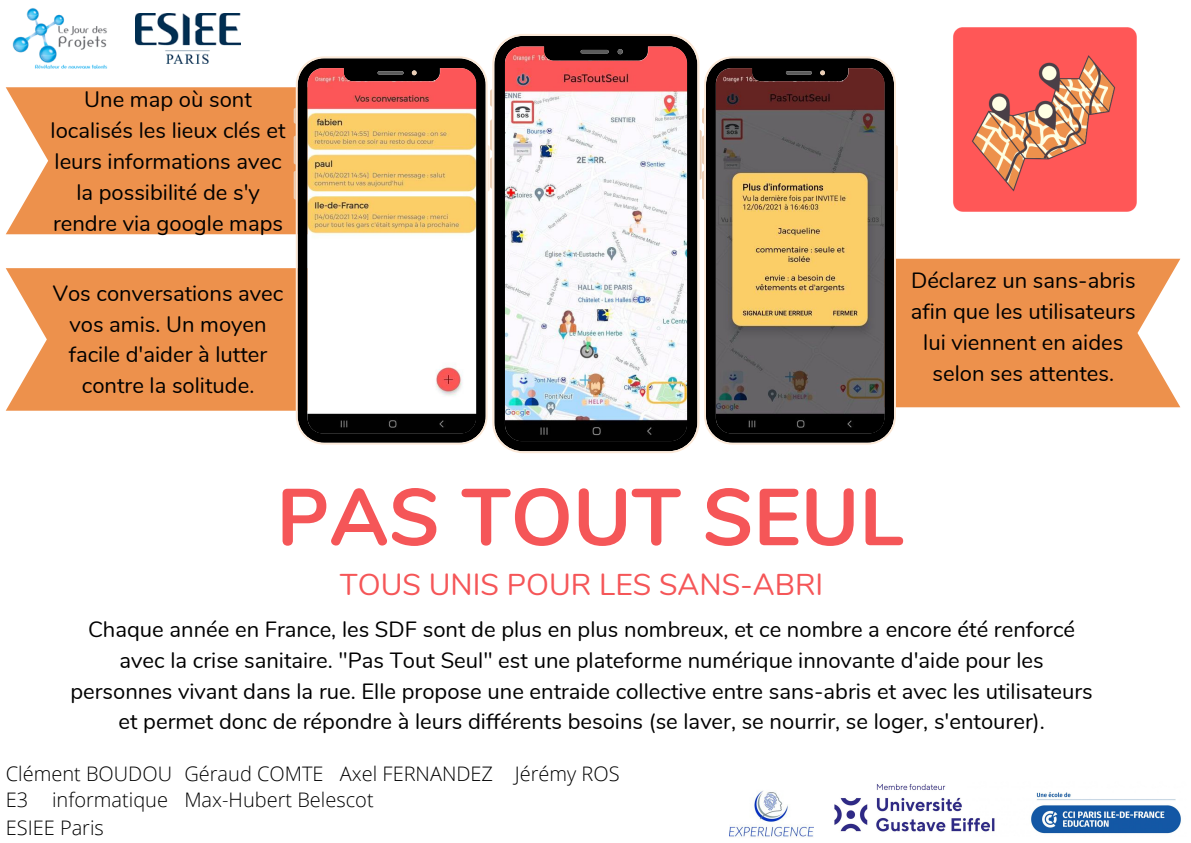
<style>
.page{position:relative;width:1191px;height:843px;background:#fff}
.page>*{position:absolute;margin:0;border:0;box-sizing:border-box;transform-origin:0 0}
.t1{font:700 80px "Nunito";color:#f55658}
.t2{font:30px "Nunito";color:#f55658}
.t3{font:22px/30.8px "Nunito";color:#000;text-align:center}
.t4{font:300 20px "Open Sans";color:#000}
</style>
<div class="page">
<svg style="left:490px;top:89px;width:2px;height:18px"></svg>
<svg style="left:492px;top:34px;width:207px;height:419px"></svg>
<img style="left:12px;top:8px;width:96px;height:61px">
<img style="left:136px;top:13px;width:105px;height:51px">
<svg style="left:895px;top:259px;width:285px;height:148px;background:#ee995a"></svg>
<svg style="left:702px;top:108px;width:2px;height:16px"></svg>
<svg style="left:699px;top:130px;width:5px;height:69px"></svg>
<svg style="left:895px;top:145px;width:2px;height:46px"></svg>
<svg style="left:704px;top:56px;width:191px;height:388px;background:#7b694f"></svg>
<svg style="left:6px;top:268px;width:290px;height:142px;background:#ee9a5b"></svg>
<svg style="left:6px;top:87px;width:290px;height:147px;background:#ee9959"></svg>
<svg style="left:293px;top:108px;width:3px;height:16px"></svg>
<svg style="left:293px;top:136px;width:3px;height:28px"></svg>
<svg style="left:293px;top:171px;width:3px;height:28px"></svg>
<svg style="left:487px;top:119px;width:5px;height:72px"></svg>
<svg style="left:296px;top:56px;width:191px;height:388px"></svg>
<img style="left:953px;top:27px;width:184px;height:185px">
<img style="left:834px;top:784px;width:347px;height:50px">
<img style="left:729px;top:790px;width:84px;height:48px">
<p class="t3" style="left:51px;top:85px;width:236px">Une map où sont localisés les lieux clés et leurs informations avec la possibilité de s'y rendre via google maps</p>
<p class="t3" style="left:53px;top:278px;width:232px">Vos conversations avec vos amis. Un moyen facile d'aider à lutter contre la solitude.</p>
<p class="t3" style="left:910px;top:266px;width:226px">Déclarez un sans-abris afin que les utilisateurs lui viennent en aides selon ses attentes.</p>
<p class="t1" style="left:276px;top:464px;width:629px">PAS TOUT SEUL</p>
<p class="t2" style="left:340px;top:564px;width:485px">TOUS UNIS POUR LES SANS-ABRI</p>
<p class="t3" style="left:70px;top:614px;width:1023px">Chaque année en France, les SDF sont de plus en plus nombreux, et ce nombre a encore été renforcé avec la crise sanitaire. "Pas Tout Seul" est une plateforme numérique innovante d'aide pour les personnes vivant dans la rue. Elle propose une entraide collective entre sans-abris et avec les utilisateurs et permet donc de répondre à leurs différents besoins (se laver, se nourrir, se loger, s'entourer).</p>
<p class="t4" style="left:6px;top:759px;width:168px">Clément BOUDOU</p>
<p class="t4" style="left:184px;top:759px;width:141px">Géraud COMTE</p>
<p class="t4" style="left:340px;top:759px;width:155px">Axel FERNANDEZ</p>
<p class="t4" style="left:515px;top:759px;width:106px">Jérémy ROS</p>
<p class="t4" style="left:6px;top:785px;width:24px">E3</p>
<p class="t4" style="left:52px;top:785px;width:117px">informatique</p>
<p class="t4" style="left:184px;top:785px;width:191px">Max-Hubert Belescot</p>
<p class="t4" style="left:6px;top:813px;width:100px">ESIEE Paris</p>
</div>
